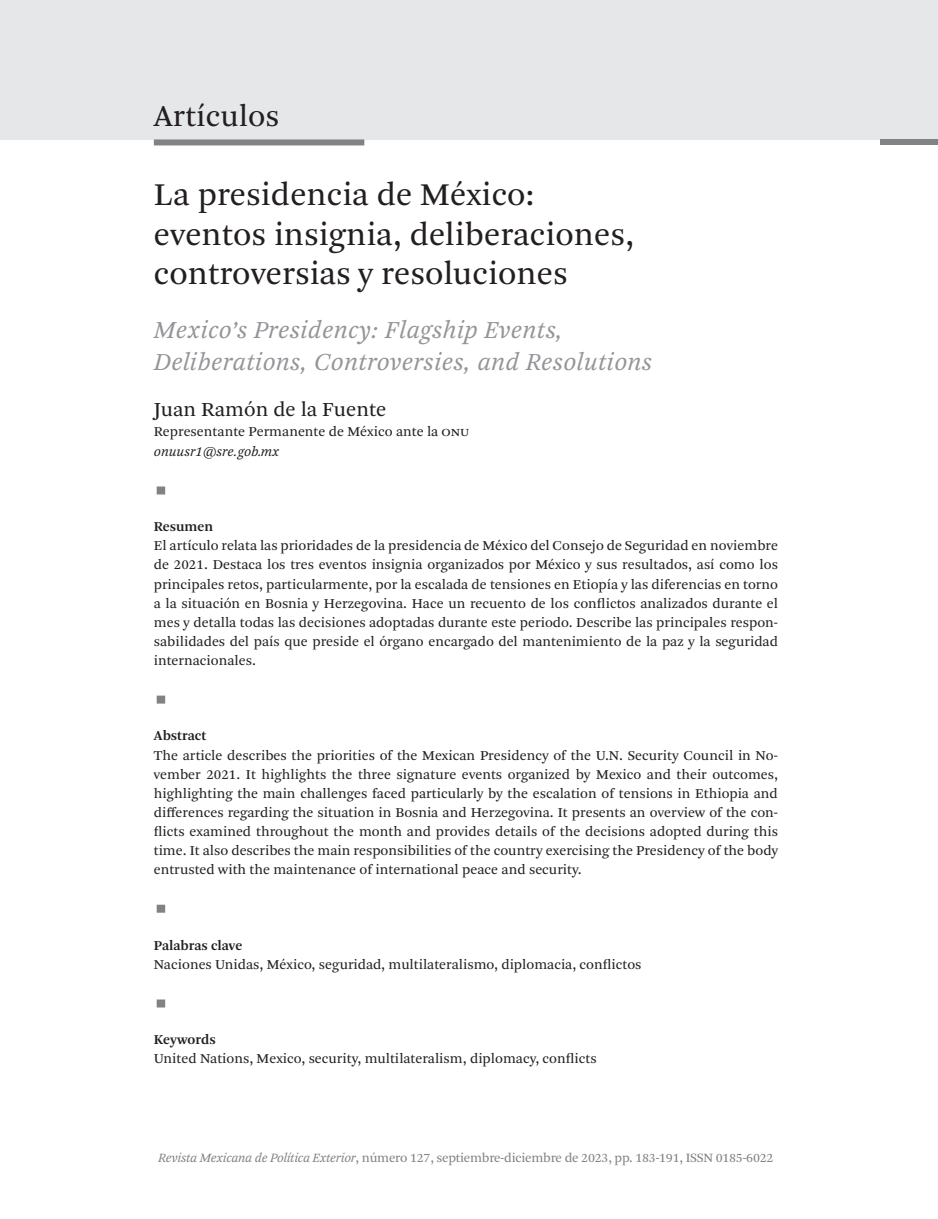
<style>
.page{position:relative;width:938px;height:1219px;background:#fff}
.page>*{position:absolute;margin:0;border:0;box-sizing:border-box;transform-origin:0 0}
.Cabeza_de_articulo_-_Español{font:33.2px/39.4px "Arnhem CYR Blond";color:#231f20}
.Cabeza_seccion_-_Español{font:31.4px "Arnhem CYR Blond";color:#231f20}
.Subcabeza_articulo_-_Español{font:italic 25.6px/32.2px "Arnhem CYR Blond";letter-spacing:.01em;color:#939598}
.Autor{font:20.8px "Arnhem CYR Blond";color:#231f20}
.Abstract_txt_-_Ingles{font:14.2px/19px "Arnhem CYR Blond";color:#231f20;text-align:justify}
.Resumen_txt_-_Español{font:14.2px/19px "Arnhem CYR Blond";color:#231f20;text-align:justify}
.Adscripcion_-_Español{font:14.2px "Arnhem CYR Blond";color:#231f20}
.Resumen_negritas_-_Español{font:600 14.2px "Arnhem CYR";color:#231f20}
.Correo{font:italic 14.2px "Arnhem CYR Blond";color:#231f20}
.Abstract_bold_-_Ingles{font:600 14.2px "Arnhem CYR";color:#231f20}
.t1{font:13.4px "Arnhem CYR Blond";letter-spacing:-.02em;color:#808285}
.s1{font-style:italic}
</style>
<div class="page">
<div style="left:1px;top:0;width:936px;height:139px;background:#e6e7e9"></div>
<div style="left:879px;top:139px;width:58px;height:6px;background:#808285"></div>
<div style="left:157px;top:486px;width:8px;height:8px;background:#808285"></div>
<div style="left:157px;top:696px;width:8px;height:8px;background:#808285"></div>
<div style="left:157px;top:905px;width:8px;height:8px;background:#808285"></div>
<div style="left:157px;top:999px;width:8px;height:8px;background:#808285"></div>
<div style="left:154px;top:139px;width:210px;height:6px;background:#808285"></div>
<p class="Cabeza_seccion_-_Español" style="left:154px;top:96px;width:127px">Artículos</p>
<p class="Cabeza_de_articulo_-_Español" style="left:154px;top:175px;width:481px">La presidencia de México: eventos insignia, deliberaciones, controversias y resoluciones</p>
<p class="Subcabeza_articulo_-_Español" style="left:154px;top:314px;width:499px">Mexico’s Presidency: Flagship Events,<br>Deliberations, Controversies, and Resolutions</p>
<p class="Autor" style="left:154px;top:396px;width:234px">Juan Ramón de la Fuente</p>
<p class="Adscripcion_-_Español" style="left:154px;top:422px;width:317px">Representante Permanente de México ante la ONU</p>
<p class="Correo" style="left:154px;top:442px;width:127px">onuusr1@sre.gob.mx</p>
<p class="Resumen_negritas_-_Español" style="left:154px;top:518px;width:61px">Resumen</p>
<p class="Resumen_txt_-_Español" style="left:154px;top:536px;width:625px">El artículo relata las prioridades de la presidencia de México del Consejo de Seguridad en noviembre de 2021. Destaca los tres eventos insignia organizados por México y sus resultados, así como los principales retos, particularmente, por la escalada de tensiones en Etiopía y las diferencias en torno a la situación en Bosnia y Herzegovina. Hace un recuento de los conflictos analizados durante el mes y detalla todas las decisiones adoptadas durante este periodo. Describe las principales respon&shy;sabilidades del país que preside el órgano encargado del mantenimiento de la paz y la seguridad internacionales.</p>
<p class="Abstract_bold_-_Ingles" style="left:154px;top:727px;width:54px">Abstract</p>
<p class="Abstract_txt_-_Ingles" style="left:154px;top:746px;width:625px">The article describes the priorities of the Mexican Presidency of the U.N. Security Council in No&shy;vember 2021. It highlights the three signature events organized by Mexico and their outcomes, highlighting the main challenges faced particularly by the escalation of tensions in Ethiopia and differences regarding the situation in Bosnia and Herzegovina. It presents an overview of the con&shy;flicts examined throughout the month and provides details of the decisions adopted during this time. It also describes the main responsibilities of the country exercising the Presidency of the body entrusted with the maintenance of international peace and security.</p>
<p class="Resumen_negritas_-_Español" style="left:154px;top:936px;width:90px">Palabras clave</p>
<p class="Resumen_txt_-_Español" style="left:154px;top:955px;width:489px">Naciones Unidas, México, seguridad, multilateralismo, diplomacia, conflictos</p>
<p class="Abstract_bold_-_Ingles" style="left:154px;top:1031px;width:63px">Keywords</p>
<p class="Abstract_txt_-_Ingles" style="left:154px;top:1049px;width:444px">United Nations, Mexico, security, multilateralism, diplomacy, conflicts</p>
<p class="t1" style="left:158px;top:1149px;width:616px"><span class="s1">Revista Mexicana de Política Exterior</span>, número 127, septiembre-diciembre de 2023, pp. 183-191, ISSN 0185-6022</p>
</div>
